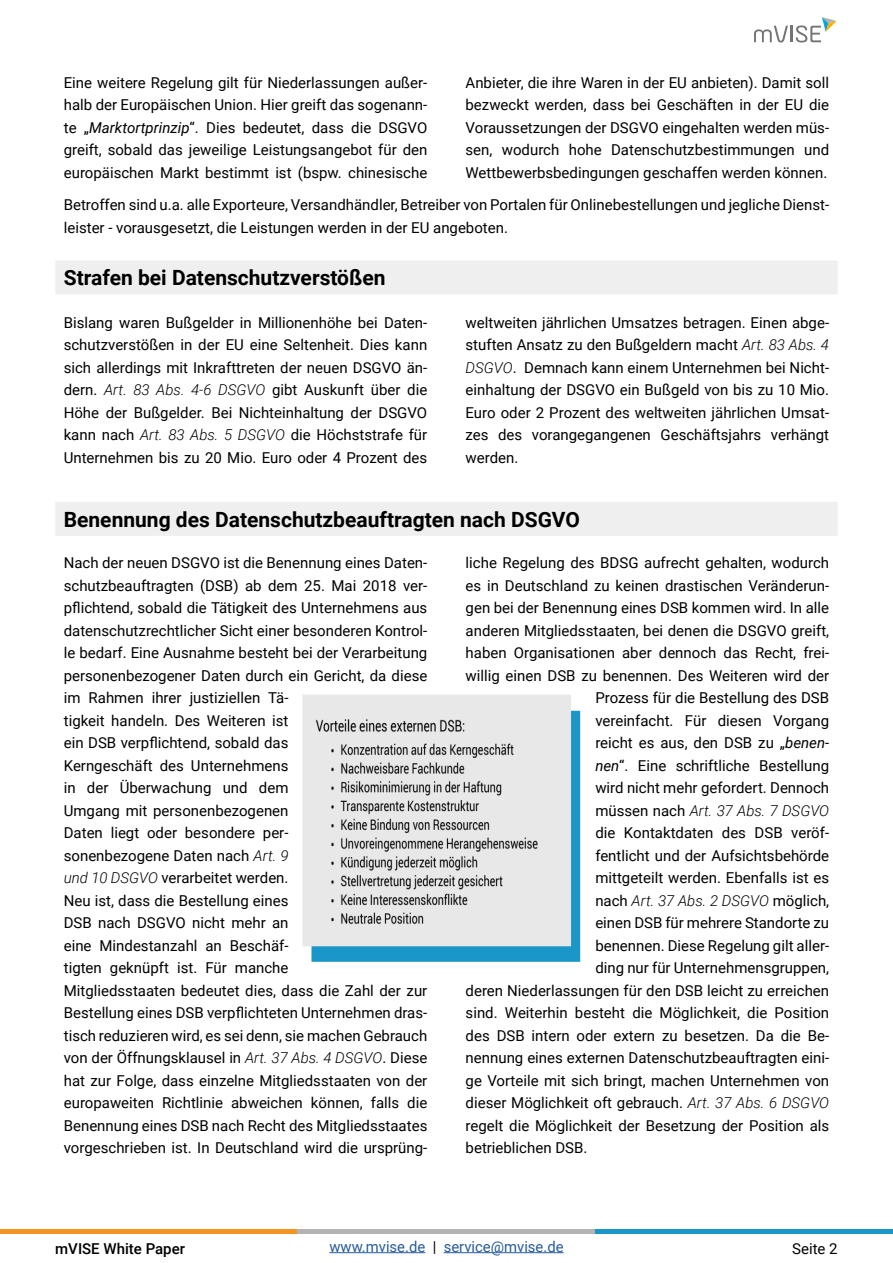
<style>
.page{position:relative;width:893px;height:1263px;background:#fff}
.page>*{position:absolute;margin:0;border:0;box-sizing:border-box;transform-origin:0 0}
.t1{font:700 21px "Roboto";color:#000}
.t2{font:15px/22.5px "Roboto";color:#000;text-align:justify}
.t3{font:italic 300 15px "Roboto";color:#000}
.t4{font:15px "Roboto";color:#275b9b}
.t5{font:500 15px "Roboto";color:#000}
.s1{font-style:italic}
.s2{font-weight:300;font-style:italic}
.s3{font-weight:400;font-style:normal}
.s4{color:#000}
</style>
<div class="page">
<svg style="left:754px;top:17px;width:83px;height:26px"></svg>
<hr style="left:0;top:1229px;width:298px;height:4px;background:#f49522">
<hr style="left:298px;top:1229px;width:297px;height:4px;background:#b3b3b3">
<hr style="left:595px;top:1229px;width:298px;height:4px;background:#1b96c8">
<hr style="left:329px;top:1252px;width:96px;height:1px;background:#275b9b">
<hr style="left:444px;top:1252px;width:120px;height:1px;background:#275b9b">
<div style="left:55px;top:260px;width:783px;height:34px;background:#eeefee"></div>
<div style="left:55px;top:502px;width:783px;height:34px;background:#eeefee"></div>
<img style="left:302px;top:695px;width:279px;height:267px">
<p class="t2" style="left:466px;top:71px;width:365px">Anbieter, die ihre Waren in der EU anbieten). Damit soll bezweckt werden, dass bei Geschäften in der EU die Voraussetzungen der DSGVO eingehalten werden müs&shy;sen, wodurch hohe Datenschutzbestimmungen und Wettbewerbsbedingungen geschaffen werden können.</p>
<p class="t2" style="left:64px;top:193px;width:767px">Betroffen sind u.a. alle Exporteure, Versandhändler, Betreiber von Portalen für Onlinebestellungen und jegliche Dienst&shy;leister - vorausgesetzt, die Leistungen werden in der EU angeboten.</p>
<p class="t2" style="left:64px;top:71px;width:365px">Eine weitere Regelung gilt für Niederlassungen außer&shy;halb der Europäischen Union. Hier greift das sogenann&shy;te „<span class="s1">Marktortprinzip</span>“. Dies bedeutet, dass die DSGVO greift, sobald das jeweilige Leistungsangebot für den europäischen Markt bestimmt ist (bspw. chinesische</p>
<h1 class="t1" style="left:64px;top:263px;width:323px">Strafen bei Datenschutzverstößen</h1>
<p class="t2" style="left:64px;top:310px;width:365px">Bislang waren Bußgelder in Millionenhöhe bei Daten&shy;schutzverstößen in der EU eine Seltenheit. Dies kann sich allerdings mit Inkrafttreten der neuen DSGVO än&shy;dern. <span class="s2">Art. 83 Abs. 4-6 DSGVO</span> gibt Auskunft über die Höhe der Bußgelder. Bei Nichteinhaltung der DSGVO kann nach <span class="s2">Art. 83 Abs. 5 DSGVO</span> die Höchststrafe für Unternehmen bis zu 20 Mio. Euro oder 4 Prozent des</p>
<p class="t2" style="left:466px;top:310px;width:365px">weltweiten jährlichen Umsatzes betragen. Einen abge&shy;stuften Ansatz zu den Bußgeldern macht <span class="s2">Art. 83 Abs. 4<br>DSGVO</span>. Demnach kann einem Unternehmen bei Nicht&shy;einhaltung der DSGVO ein Bußgeld von bis zu 10 Mio.<br>Euro oder 2 Prozent des weltweiten jährlichen Umsat&shy;zes des vorangegangenen Geschäftsjahrs verhängt werden.</p>
<h1 class="t1" style="left:64px;top:504px;width:518px">Benennung des Datenschutzbeauftragten nach DSGVO</h1>
<p class="t2" style="left:466px;top:551px;width:365px">liche Regelung des BDSG aufrecht gehalten, wodurch</p>
<p class="t2" style="left:466px;top:574px;width:365px">es in Deutschland zu keinen drastischen Veränderun-</p>
<p class="t2" style="left:466px;top:596px;width:365px">gen bei der Benennung eines DSB kommen wird. In alle</p>
<p class="t2" style="left:466px;top:619px;width:365px">anderen Mitgliedsstaaten, bei denen die DSGVO greift,</p>
<p class="t2" style="left:466px;top:641px;width:365px">haben Organisationen aber dennoch das Recht, frei-</p>
<p class="t2" style="left:466px;top:664px;width:365px">willig einen DSB zu benennen. Des Weiteren wird der</p>
<p class="t2" style="left:595px;top:686px;width:235px">Prozess für die Bestellung des DSB</p>
<p class="t2" style="left:595px;top:709px;width:235px">vereinfacht. Für diesen Vorgang</p>
<p class="t2" style="left:595px;top:731px;width:235px">reicht es aus, den DSB zu „<span class="s1">benen-</span></p>
<p class="t2" style="left:595px;top:754px;width:235px"><span class="s1">nen</span>“. Eine schriftliche Bestellung</p>
<p class="t2" style="left:595px;top:776px;width:235px">wird nicht mehr gefordert. Dennoch</p>
<p class="t3" style="left:595px;top:800px;width:235px"><span class="s3">müssen nach</span> Art. 37 Abs. 7 DSGVO</p>
<p class="t2" style="left:595px;top:821px;width:235px">die Kontaktdaten des DSB veröf-</p>
<p class="t2" style="left:595px;top:844px;width:235px">fentlicht und der Aufsichtsbehörde</p>
<p class="t2" style="left:595px;top:866px;width:235px">mittgeteilt werden. Ebenfalls ist es</p>
<p class="t3" style="left:595px;top:890px;width:235px"><span class="s3">nach</span> Art. 37 Abs. 2 DSGVO <span class="s3">möglich,</span></p>
<p class="t2" style="left:595px;top:911px;width:235px">einen DSB für mehrere Standorte zu</p>
<p class="t2" style="left:595px;top:934px;width:235px">benennen. Diese Regelung gilt aller-</p>
<p class="t2" style="left:595px;top:956px;width:235px">ding nur für Unternehmensgruppen,</p>
<p class="t2" style="left:466px;top:979px;width:365px">deren Niederlassungen für den DSB leicht zu erreichen</p>
<p class="t2" style="left:466px;top:1001px;width:365px">sind. Weiterhin besteht die Möglichkeit, die Position</p>
<p class="t2" style="left:466px;top:1024px;width:365px">des DSB intern oder extern zu besetzen. Da die Be-</p>
<p class="t2" style="left:466px;top:1046px;width:365px">nennung eines externen Datenschutzbeauftragten eini-</p>
<p class="t2" style="left:466px;top:1069px;width:365px">ge Vorteile mit sich bringt, machen Unternehmen von</p>
<p class="t2" style="left:466px;top:1091px;width:365px">dieser Möglichkeit oft gebrauch. <span class="s2">Art. 37 Abs. 6 DSGVO</span></p>
<p class="t2" style="left:466px;top:1114px;width:365px">regelt die Möglichkeit der Besetzung der Position als</p>
<p class="t2" style="left:466px;top:1136px;width:123px">betrieblichen DSB.</p>
<p class="t2" style="left:64px;top:551px;width:365px;text-align:left">Nach der neuen DSGVO ist die Benennung eines Daten&shy;schutzbeauftragten (DSB) ab dem 25. Mai 2018 ver&shy;pflichtend, sobald die Tätigkeit des Unternehmens aus datenschutzrechtlicher Sicht einer besonderen Kontrol&shy;le bedarf. Eine Ausnahme besteht bei der Verarbeitung personenbezogener Daten durch ein Gericht, da diese im Rahmen ihrer justiziellen Tä-<br>tigkeit handeln. Des Weiteren ist<br>ein DSB verpflichtend, sobald das<br>Kerngeschäft des Unternehmens<br>in der Überwachung und dem<br>Umgang mit personenbezogenen<br>Daten liegt oder besondere per-<br>sonenbezogene Daten nach <span class="s2">Art. 9<br>und 10 DSGVO</span> verarbeitet werden.<br>Neu ist, dass die Bestellung eines<br>DSB nach DSGVO nicht mehr an<br>eine Mindestanzahl an Beschäf-<br>tigten geknüpft ist. Für manche<br>Mitgliedsstaaten bedeutet dies, dass die Zahl der zur Bestellung eines DSB verpflichteten Unternehmen dras&shy;tisch reduzieren wird, es sei denn, sie machen Gebrauch von der Öffnungsklausel in <span class="s2">Art. 37 Abs. 4 DSGVO</span>. Diese hat zur Folge, dass einzelne Mitgliedsstaaten von der europaweiten Richtlinie abweichen können, falls die Benennung eines DSB nach Recht des Mitgliedsstaates vorgeschrieben ist. In Deutschland wird die ursprüng-</p>
<p class="t5" style="left:55px;top:1238px;width:131px">mVISE White Paper</p>
<p class="t4" style="left:329px;top:1236px;width:236px">www.mvise.de <span class="s4">|</span> service@mvise.de</p>
<p class="t2" style="left:792px;top:1236px;width:47px">Seite 2</p>
</div>
